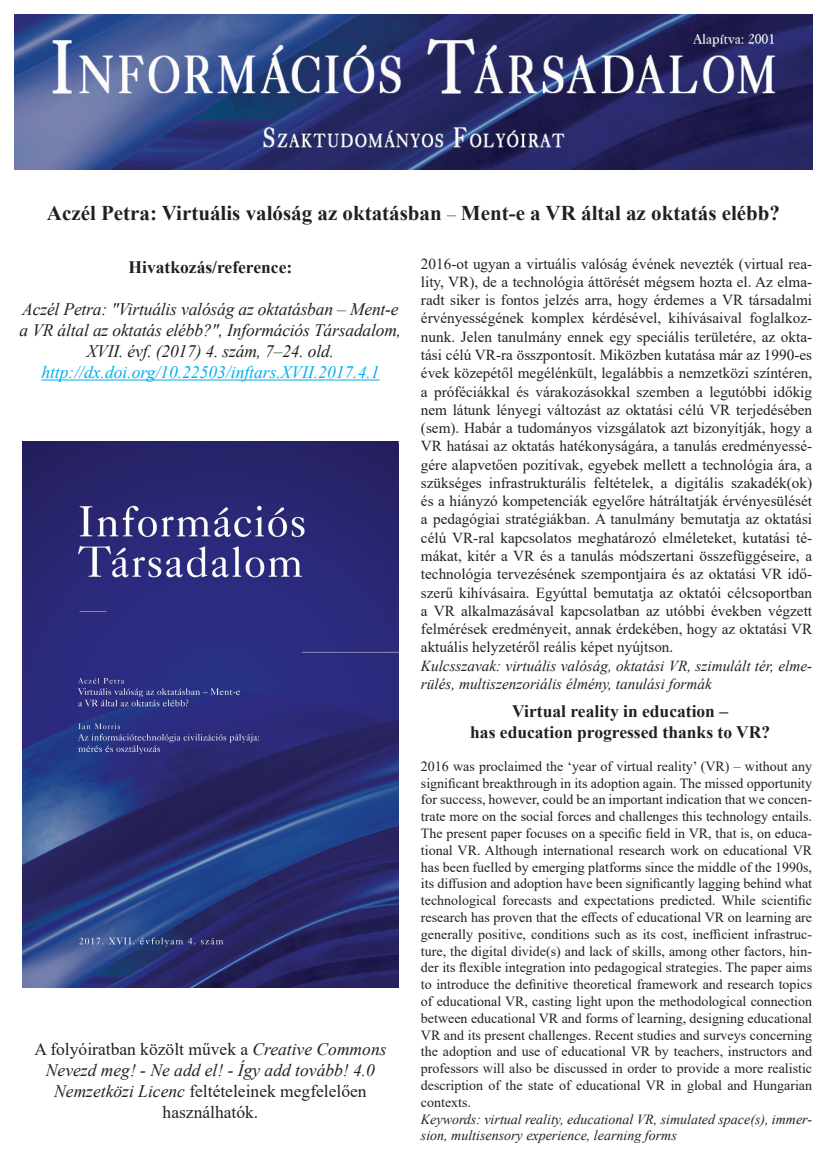
<style>
.page{position:relative;width:827px;height:1174px;background:#fff}
.page>*{position:absolute;margin:0;border:0;box-sizing:border-box;transform-origin:0 0}
.t1{font:700 21px "Times New Roman";color:#231f20}
.t2{font:italic 17.5px/21px "Times New Roman";letter-spacing:-.01em;color:#231f20;text-align:center}
.t3{font:700 17.5px/21px "Times New Roman";color:#231f20;text-align:center}
.t4{font:italic 17.5px "Times New Roman";color:#00aeef}
.t5{font:15.22px/18.2px "Times New Roman";color:#231f20;text-align:justify}
.t6{font:italic 15.22px/18.2px "Times New Roman";color:#231f20}
.t7{font:14px/16.8px "Times New Roman";color:#231f20;text-align:justify}
.t8{font:italic 14px/16.8px "Times New Roman";color:#231f20}
.s1{font-weight:400;font-style:italic;font-size:17.5px}
.s2{font-style:normal}
</style>
<div class="page">
<img style="left:15px;top:15px;width:797px;height:154px">
<hr style="left:41px;top:379px;width:339px;height:1px;background:#00aeef">
<img style="left:23px;top:441px;width:375px;height:547px">
<h1 class="t1" style="left:47px;top:197px;width:735px">Aczél Petra: Virtuális valóság az oktatásban <span class="s1">–</span> Ment-e a VR által az oktatás elébb?</h1>
<p class="t5" style="left:421px;top:254px;width:393px">2016-ot ugyan a virtuális valóság évének nevezték (virtual rea&shy;lity, VR), de a technológia áttörését mégsem hozta el. Az elma&shy;radt siker is fontos jelzés arra, hogy érdemes a VR társadalmi érvényességének komplex kérdésével, kihívásaival foglalkoz&shy;nunk. Jelen tanulmány ennek egy speciális területére, az okta&shy;tási célú VR-ra összpontosít. Miközben kutatása már az 1990-es évek közepétől megélénkült, legalábbis a nemzetközi színtéren, a próféciákkal és várakozásokkal szemben a legutóbbi időkig nem látunk lényegi változást az oktatási célú VR terjedésében (sem). Habár a tudományos vizsgálatok azt bizonyítják, hogy a VR hatásai az oktatás hatékonyságára, a tanulás eredményessé&shy;gére alapvetően pozitívak, egyebek mellett a technológia ára, a szükséges infrastrukturális feltételek, a digitális szakadék(ok) és a hiányzó kompetenciák egyelőre hátráltatják érvényesülését a pedagógiai stratégiákban. A tanulmány bemutatja az oktatási célú VR-ral kapcsolatos meghatározó elméleteket, kutatási té&shy;mákat, kitér a VR és a tanulás módszertani összefüggéseire, a technológia tervezésének szempontjaira és az oktatási VR idő&shy;szerű kihívásaira. Egyúttal bemutatja az oktatói célcsoportban a VR alkalmazásával kapcsolatban az utóbbi években végzett felmérések eredményeit, annak érdekében, hogy az oktatási VR aktuális helyzetéről reális képet nyújtson.</p>
<p class="t6" style="left:421px;top:656px;width:393px">Kulcsszavak: virtuális valóság, oktatási VR, szimulált tér, elme&shy;rülés, multiszenzoriális élmény, tanulási formák</p>
<p class="t3" style="left:129px;top:256px;width:165px">Hivatkozás/reference:</p>
<p class="t2" style="left:20px;top:298px;width:383px">Aczél Petra: "Virtuális valóság az oktatásban – Ment-e a VR által az oktatás elébb?", Információs Társadalom,<br>XVII. évf. (2017) 4. szám, 7–24. old.</p>
<p class="t4" style="left:41px;top:360px;width:340px">http://dx.doi.org/10.22503/inftars.XVII.2017.4.1</p>
<p class="t2" style="left:34px;top:1038px;width:354px"><span class="s2">A folyóiratban közölt művek a</span> Creative Commons Nevezd meg! - Ne add el! - Így add tovább! 4.0<br>Nemzetközi Licenc <span class="s2">feltételeinek megfelelően használhatók.</span></p>
<p class="t3" style="left:470px;top:700px;width:301px">Virtual reality in education –<br>has education progressed thanks to VR?</p>
<p class="t7" style="left:421px;top:757px;width:393px">2016 was proclaimed the ‘year of virtual reality’ (VR) – without any significant breakthrough in its adoption again. The missed opportunity for success, however, could be an important indication that we concen&shy;trate more on the social forces and challenges this technology entails.<br>The present paper focuses on a specific field in VR, that is, on educa&shy;tional VR. Although international research work on educational VR has been fuelled by emerging platforms since the middle of the 1990s, its diffusion and adoption have been significantly lagging behind what technological forecasts and expectations predicted. While scientific research has proven that the effects of educational VR on learning are generally positive, conditions such as its cost, inefficient infrastruc&shy;ture, the digital divide(s) and lack of skills, among other factors, hin&shy;der its flexible integration into pedagogical strategies. The paper aims to introduce the definitive theoretical framework and research topics of educational VR, casting light upon the methodological connection between educational VR and forms of learning, designing educational VR and its present challenges. Recent studies and surveys concerning the adoption and use of educational VR by teachers, instructors and professors will also be discussed in order to provide a more realistic description of the state of educational VR in global and Hungarian contexts.</p>
<p class="t8" style="left:421px;top:1110px;width:393px">Keywords: virtual reality, educational VR, simulated space(s), immer&shy;sion, multisensory experience, learning forms</p>
</div>
